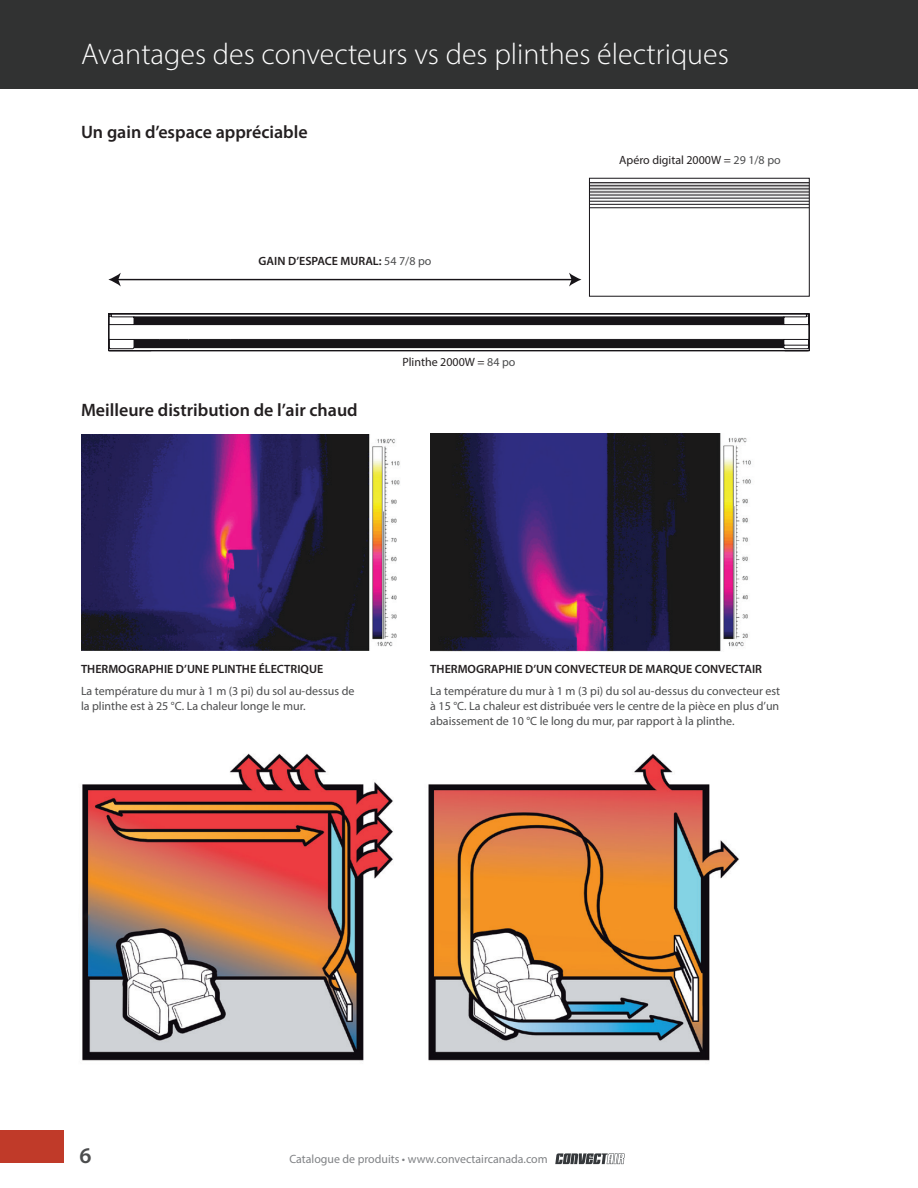
<style>
.page{position:relative;width:918px;height:1188px;background:#fff}
.page>*{position:absolute;margin:0;border:0;box-sizing:border-box;transform-origin:0 0}
.t1{font:300 30px "Myriad Pro";color:#fff}
.t2{font:600 22.5px "Myriad Pro";color:#4b4c4d}
.t3{font:600 18px "Myriad Pro";color:#231f20}
.t4{font:12px/15px "Myriad Pro";color:#4b4c4d}
.t5{font:600 12px "Myriad Pro";color:#231f20}
.t6{font:12px "Myriad Pro";color:#808285}
.t7{font:12px "Myriad Pro";color:#231f20}
.s1{font-weight:400;color:#4b4c4d}
.s2{color:#4b4c4d}
</style>
<div class="page">
<svg style="left:555px;top:1153px;width:70px;height:11px"></svg>
<div style="left:0;top:1130px;width:63px;height:33px;background:#c03a29"></div>
<div style="left:589px;top:178px;width:221px;height:119px;border:1px solid #171418"></div>
<svg style="left:590px;top:183px;width:219px;height:18px"></svg>
<hr style="left:590px;top:182px;width:219px;height:1px;background:#171418">
<hr style="left:590px;top:185px;width:219px;height:1px;background:#171418">
<hr style="left:590px;top:189px;width:219px;height:1px;background:#171418">
<hr style="left:590px;top:192px;width:219px;height:1px;background:#171418">
<hr style="left:590px;top:195px;width:219px;height:1px;background:#171418">
<hr style="left:590px;top:198px;width:219px;height:1px;background:#171418">
<hr style="left:590px;top:201px;width:219px;height:1px;background:#171418">
<hr style="left:590px;top:204px;width:219px;height:1px;background:#171418">
<hr style="left:590px;top:207px;width:219px;height:1px;background:#171418">
<svg style="left:108px;top:313px;width:702px;height:39px"></svg>
<div style="left:134px;top:317px;width:650px;height:8px;background:#171418"></div>
<div style="left:134px;top:340px;width:650px;height:8px;background:#171418"></div>
<hr style="left:117px;top:279px;width:456px;height:1px;background:#171418">
<svg style="left:569px;top:273px;width:13px;height:14px"></svg>
<svg style="left:108px;top:273px;width:13px;height:14px"></svg>
<img style="left:430px;top:434px;width:321px;height:218px">
<img style="left:81px;top:435px;width:319px;height:216px">
<img style="left:82px;top:753px;width:657px;height:308px">
<div style="left:0;top:0;width:918px;height:89px;background:#313232"></div>
<h1 class="t1" style="left:81px;top:36px;width:649px">Avantages des convecteurs vs des plinthes électriques</h1>
<h3 class="t3" style="left:81px;top:121px;width:228px">Un gain d’espace appréciable</h3>
<p class="t5" style="left:259px;top:253px;width:174px">GAIN D’ESPACE MURAL: <span class="s1">54 7/8 po</span></p>
<h3 class="t3" style="left:81px;top:398px;width:278px">Meilleure distribution de l’air chaud</h3>
<p class="t7" style="left:402px;top:354px;width:115px">Plinthe 2000W = <span class="s2">84 po</span></p>
<p class="t7" style="left:619px;top:153px;width:163px">Apéro digital 2000W = <span class="s2">29 1/8 po</span></p>
<p class="t5" style="left:81px;top:662px;width:244px">THERMOGRAPHIE D’UNE PLINTHE ÉLECTRIQUE</p>
<p class="t4" style="left:81px;top:683px;width:275px">La température du mur à 1 m (3 pi) du sol au-dessus de la plinthe est à 25 °C. La chaleur longe le mur.</p>
<p class="t5" style="left:430px;top:662px;width:333px">THERMOGRAPHIE D’UN CONVECTEUR DE MARQUE CONVECTAIR</p>
<p class="t4" style="left:430px;top:683px;width:351px;text-align:justify">La température du mur à 1 m (3 pi) du sol au-dessus du convecteur est à 15 °C. La chaleur est distribuée vers le centre de la pièce en plus d’un abaissement de 10 °C le long du mur, par rapport à la plinthe.</p>
<h2 class="t2" style="left:79px;top:1141px;width:14px">6</h2>
<p class="t6" style="left:289px;top:1151px;width:260px">Catalogue de produits • www.convectaircanada.com</p>
</div>
